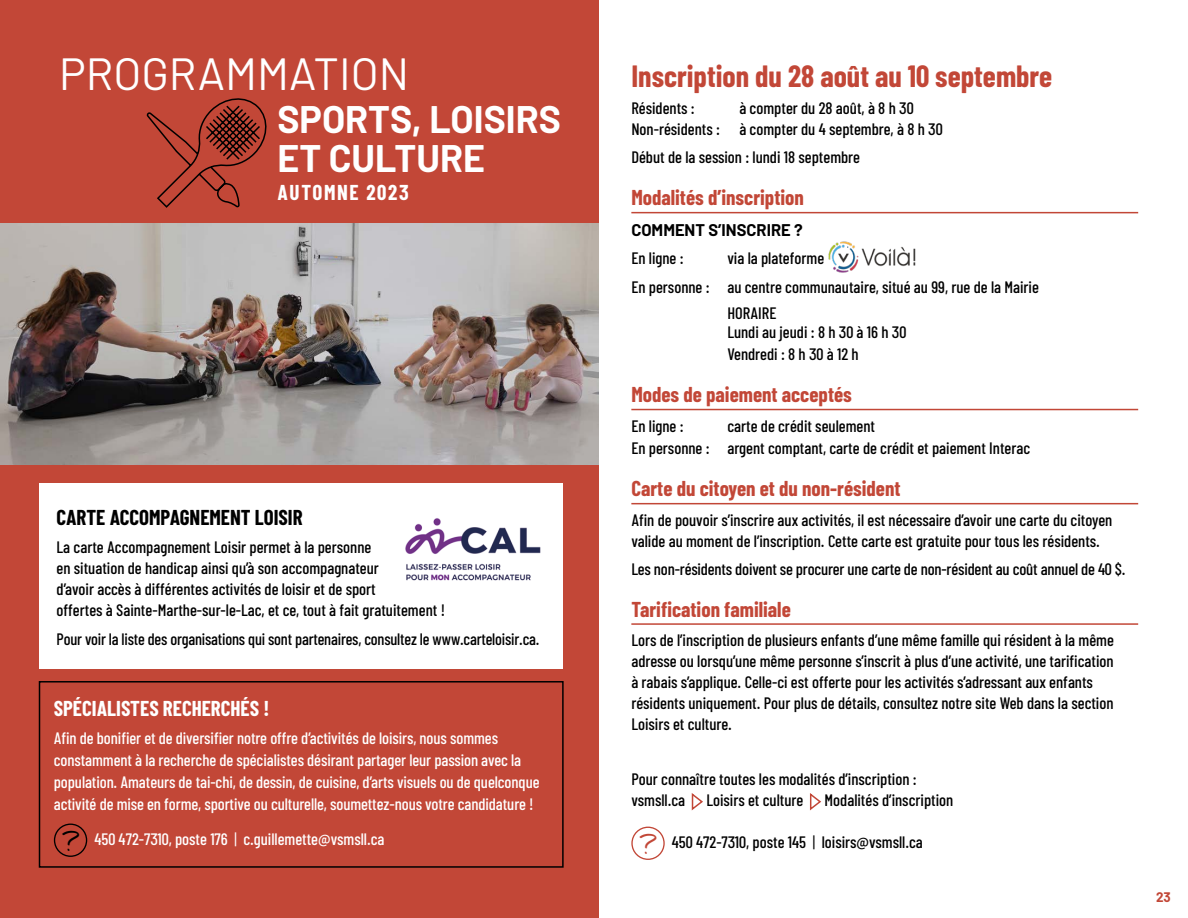
<style>
.page{position:relative;width:1188px;height:918px;background:#fff}
.page>*{position:absolute;margin:0;border:0;box-sizing:border-box;transform-origin:0 0}
.t1{font:45px "Barlow";color:#fff}
.t2{font:700 37.5px/39px "Barlow";color:#fff}
.t3{font:700 30px "Barlow Condensed";color:#c24737}
.t4{font:700 21px "Barlow Condensed";color:#c24737}
.t5{font:700 21px "Barlow Condensed";color:#000}
.t6{font:700 21px "Barlow Condensed";color:#fff}
.t7{font:700 21px "Barlow Condensed";letter-spacing:.08em;color:#fff}
.t8{font:500 16.5px/21px "Barlow Condensed";color:#000}
.t9{font:500 16.5px/21.8px "Barlow Condensed";letter-spacing:-.005em;color:#fff}
.t10{font:700 16.5px "Barlow";color:#000}
.t11{font:700 13.5px "Barlow";color:#c24737}
.s1{font-family:"Neonoir";font-weight:700;font-style:italic;font-size:31.35px;color:#000}
.s2{font-weight:400}
.s3{font-family:"Neonoir";font-weight:700;font-style:italic;font-size:31.35px;color:#c24737}
</style>
<div class="page">
<div style="left:0;top:0;width:598px;height:918px;background:#c24737"></div>
<hr style="left:631px;top:212px;width:507px;height:1px;background:#c24737">
<hr style="left:631px;top:409px;width:507px;height:1px;background:#c24737">
<hr style="left:631px;top:503px;width:507px;height:1px;background:#c24737">
<hr style="left:631px;top:623px;width:507px;height:2px;background:#c24737">
<img style="left:828px;top:241px;width:88px;height:32px">
<svg style="left:691px;top:793px;width:12px;height:18px"></svg>
<svg style="left:810px;top:793px;width:11px;height:18px"></svg>
<div style="left:631px;top:827px;width:34px;height:33px;border:1px solid #c24737;border-radius:50%"></div>
<div style="left:54px;top:824px;width:33px;height:33px;border:1px solid #000;border-radius:50%"></div>
<svg style="left:147px;top:98px;width:120px;height:110px"></svg>
<img style="left:0;top:224px;width:598px;height:240px">
<div style="left:39px;top:681px;width:525px;height:187px;border:2px solid #000"></div>
<div style="left:40px;top:483px;width:523px;height:186px;background:#fff"></div>
<img style="left:405px;top:518px;width:136px;height:63px">
<h1 class="t1" style="left:59px;top:46px;width:351px">PROGRAMMATION</h1>
<h3 class="t3" style="left:631px;top:57px;width:422px">Inscription du 28 août au 10 septembre</h3>
<p class="t8" style="left:631px;top:98px;width:65px">Résidents :</p>
<p class="t8" style="left:631px;top:98px;width:313px;text-indent:108px">à compter du 28 août, à 8 h 30<br>Non-résidents : à compter du 4 septembre, à 8 h 30</p>
<p class="t8" style="left:631px;top:146px;width:230px">Début de la session : lundi 18 septembre</p>
<p class="t4" style="left:631px;top:185px;width:174px">Modalités d’inscription</p>
<p class="t10" style="left:631px;top:219px;width:173px">COMMENT S’INSCRIRE ?</p>
<p class="t8" style="left:631px;top:247px;width:54px">En ligne :</p>
<h2 class="t2" style="left:277px;top:99px;width:285px">SPORTS, LOISIRS<br>ET CULTURE</h2>
<p class="t7" style="left:277px;top:179px;width:133px">AUTOMNE 2023</p>
<p class="t8" style="left:631px;top:243px;width:409px;line-height:28.5px;text-indent:96px">via la plateforme<br>En personne : au centre communautaire, situé au 99, rue de la Mairie</p>
<p class="t8" style="left:727px;top:303px;width:180px;line-height:19.5px">HORAIRE<br>Lundi au jeudi : 8 h 30 à 16 h 30</p>
<p class="t8" style="left:727px;top:343px;width:133px">Vendredi : 8 h 30 à 12 h</p>
<p class="t4" style="left:631px;top:381px;width:222px">Modes de paiement acceptés</p>
<p class="t8" style="left:631px;top:416px;width:54px">En ligne :</p>
<p class="t8" style="left:631px;top:415px;width:400px;line-height:21.8px;text-indent:96px">carte de crédit seulement<br>En personne : argent comptant, carte de crédit et paiement Interac</p>
<p class="t4" style="left:631px;top:476px;width:271px">Carte du citoyen et du non-résident</p>
<p class="t8" style="left:631px;top:509px;width:483px">Afin de pouvoir s’inscrire aux activités, il est nécessaire d’avoir une carte du citoyen valide au moment de l’inscription. Cette carte est gratuite pour tous les résidents.</p>
<p class="t8" style="left:631px;top:558px;width:496px">Les non-résidents doivent se procurer une carte de non-résident au coût annuel de 40 $.</p>
<p class="t4" style="left:631px;top:596px;width:161px">Tarification familiale</p>
<p class="t8" style="left:631px;top:629px;width:484px">Lors de l’inscription de plusieurs enfants d’une même famille qui résident à la même adresse ou lorsqu’une même personne s’inscrit à plus d’une activité, une tarification à rabais s’applique. Celle-ci est offerte pour les activités s’adressant aux enfants résidents uniquement. Pour plus de détails, consultez notre site Web dans la section Loisirs et culture.</p>
<p class="t5" style="left:57px;top:504px;width:248px">CARTE ACCOMPAGNEMENT LOISIR</p>
<p class="t8" style="left:57px;top:536px;width:390px">La carte Accompagnement Loisir permet à la personne<br>en situation de handicap ainsi qu’à son accompagnateur<br>d’avoir accès à différentes activités de loisir et de sport<br>offertes à Sainte-Marthe-sur-le-Lac, et ce, tout à fait gratuitement !</p>
<p class="t8" style="left:57px;top:628px;width:484px">Pour voir la liste des organisations qui sont partenaires, consultez le www.carteloisir.ca.</p>
<p class="t6" style="left:54px;top:695px;width:217px">SPÉCIALISTES RECHERCHÉS !</p>
<p class="t9" style="left:54px;top:727px;width:487px">Afin de bonifier et de diversifier notre offre d’activités de loisirs, nous sommes constamment à la recherche de spécialistes désirant partager leur passion avec la population. Amateurs de tai-chi, de dessin, de cuisine, d’arts visuels ou de quelconque activité de mise en forme, sportive ou culturelle, soumettez-nous votre candidature !</p>
<p class="t9" style="left:67px;top:828px;width:319px"><span class="s1">?</span>450 472-7310, poste 176 <span class="s2">|</span> c.guillemette@vsmsll.ca</p>
<p class="t8" style="left:631px;top:768px;width:287px">Pour connaître toutes les modalités d’inscription : vsmsll.ca</p>
<p class="t8" style="left:706px;top:789px;width:98px">Loisirs et culture</p>
<p class="t8" style="left:825px;top:789px;width:130px">Modalités d’inscription</p>
<p class="t8" style="left:644px;top:831px;width:280px"><span class="s3">?</span>450 472-7310, poste 145 <span class="s2">|</span> loisirs@vsmsll.ca</p>
<p class="t11" style="left:1156px;top:889px;width:16px">23</p>
</div>
